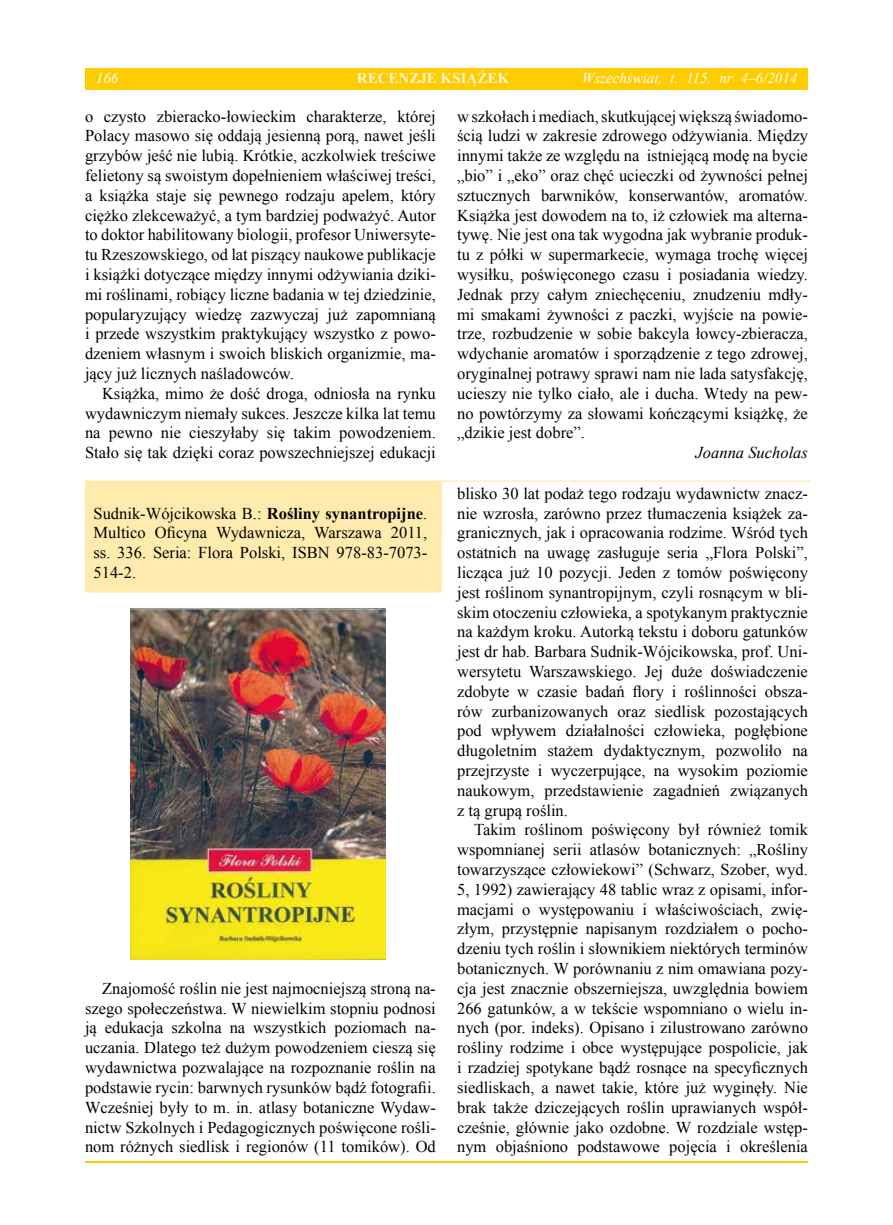
<style>
.page{position:relative;width:893px;height:1225px;background:#fff}
.page>*{position:absolute;margin:0;border:0;box-sizing:border-box;transform-origin:0 0}
.t1{font:16.5px/19.8px "Times New Roman";color:#000;text-align:justify}
.t2{font:italic 16.5px "Times New Roman";color:#000}
.t3{font:italic 15px "Times New Roman";color:#fff}
.t4{font:700 15px "Times New Roman";color:#fff3d7}
.s1{font-style:normal}
.s2{font-weight:700}
</style>
<div class="page">
<hr style="left:85px;top:1161px;width:723px;height:1px;background:#fc0">
<div style="left:85px;top:481px;width:357px;height:111px;background:#ffebad"></div>
<hr style="left:85px;top:481px;width:725px;height:1px;background:#ffe595">
<img style="left:130px;top:609px;width:256px;height:350px">
<div style="left:85px;top:68px;width:723px;height:21px;background:#fc0"></div>
<p class="t3" style="left:96px;top:68px;width:24px">166</p>
<p class="t4" style="left:357px;top:68px;width:154px">RECENZJE KSIĄŻEK</p>
<p class="t3" style="left:582px;top:68px;width:217px">Wszechświat, t. 115, nr 4<span class="s1">–</span>6/2014</p>
<p class="t1" style="left:85px;top:106px;width:352px">o czysto zbieracko-łowieckim charakterze, której Polacy masowo się oddają jesienną porą, nawet jeśli grzybów jeść nie lubią. Krótkie, aczkolwiek treściwe felietony są swoistym dopełnieniem właściwej treści, a książka staje się pewnego rodzaju apelem, który ciężko zlekceważyć, a tym bardziej podważyć. Autor to doktor habilitowany biologii, profesor Uniwersyte&shy;tu Rzeszowskiego, od lat piszący naukowe publikacje i książki dotyczące między innymi odżywiania dziki&shy;mi roślinami, robiący liczne badania w tej dziedzinie, popularyzujący wiedzę zazwyczaj już zapomnianą i przede wszystkim praktykujący wszystko z powo&shy;dzeniem własnym i swoich bliskich organizmie, ma&shy;jący już licznych naśladowców.</p>
<p class="t1" style="left:85px;top:383px;width:352px;text-indent:17px">Książka, mimo że dość droga, odniosła na rynku wydawniczym niemały sukces. Jeszcze kilka lat temu na pewno nie cieszyłaby się takim powodzeniem.<br>Stało się tak dzięki coraz powszechniejszej edukacji</p>
<p class="t1" style="left:94px;top:503px;width:335px">Sudnik-Wójcikowska B.: <span class="s2">Rośliny synantropijne</span>.<br>Multico Oficyna Wydawnicza, Warszawa 2011, ss. 336. Seria: Flora Polski, ISBN 978-83-7073- 514-2.</p>
<p class="t1" style="left:85px;top:978px;width:352px;text-indent:17px">Znajomość roślin nie jest najmocniejszą stroną na&shy;szego społeczeństwa. W niewielkim stopniu podnosi ją edukacja szkolna na wszystkich poziomach na&shy;uczania. Dlatego też dużym powodzeniem cieszą się wydawnictwa pozwalające na rozpoznanie roślin na podstawie rycin: barwnych rysunków bądź fotografii.<br>Wcześniej były to m. in. atlasy botaniczne Wydaw&shy;nictw Szkolnych i Pedagogicznych poświęcone rośli&shy;nom różnych siedlisk i regionów (11 tomików). Od</p>
<p class="t1" style="left:457px;top:106px;width:352px">w szkołach i mediach, skutkującej większą świadomo&shy;ścią ludzi w zakresie zdrowego odżywiania. Między innymi także ze względu na istniejącą modę na bycie „bio” i „eko” oraz chęć ucieczki od żywności pełnej sztucznych barwników, konserwantów, aromatów.<br>Książka jest dowodem na to, iż człowiek ma alterna&shy;tywę. Nie jest ona tak wygodna jak wybranie produk&shy;tu z półki w supermarkecie, wymaga trochę więcej wysiłku, poświęconego czasu i posiadania wiedzy.<br>Jednak przy całym zniechęceniu, znudzeniu mdły&shy;mi smakami żywności z paczki, wyjście na powie&shy;trze, rozbudzenie w sobie bakcyla łowcy-zbieracza, wdychanie aromatów i sporządzenie z tego zdrowej, oryginalnej potrawy sprawi nam nie lada satysfakcję, ucieszy nie tylko ciało, ale i ducha. Wtedy na pew&shy;no powtórzymy za słowami kończącymi książkę, że „dzikie jest dobre”.</p>
<p class="t2" style="left:696px;top:441px;width:114px">Joanna Sucholas</p>
<p class="t1" style="left:457px;top:483px;width:352px">blisko 30 lat podaż tego rodzaju wydawnictw znacz&shy;nie wzrosła, zarówno przez tłumaczenia książek za&shy;granicznych, jak i opracowania rodzime. Wśród tych ostatnich na uwagę zasługuje seria „Flora Polski”, licząca już 10 pozycji. Jeden z tomów poświęcony jest roślinom synantropijnym, czyli rosnącym w bli&shy;skim otoczeniu człowieka, a spotykanym praktycznie na każdym kroku. Autorką tekstu i doboru gatunków jest dr hab. Barbara Sudnik-Wójcikowska, prof. Uni&shy;wersytetu Warszawskiego. Jej duże doświadczenie zdobyte w czasie badań flory i roślinności obsza&shy;rów zurbanizowanych oraz siedlisk pozostających pod wpływem działalności człowieka, pogłębione długoletnim stażem dydaktycznym, pozwoliło na przejrzyste i wyczerpujące, na wysokim poziomie naukowym, przedstawienie zagadnień związanych z tą grupą roślin.</p>
<p class="t1" style="left:457px;top:819px;width:352px;text-indent:17px">Takim roślinom poświęcony był również tomik wspomnianej serii atlasów botanicznych: „Rośliny towarzyszące człowiekowi” (Schwarz, Szober, wyd.<br>5, 1992) zawierający 48 tablic wraz z opisami, infor&shy;macjami o występowaniu i właściwościach, zwię&shy;złym, przystępnie napisanym rozdziałem o pocho&shy;dzeniu tych roślin i słownikiem niektórych terminów botanicznych. W porównaniu z nim omawiana pozy&shy;cja jest znacznie obszerniejsza, uwzględnia bowiem 266 gatunków, a w tekście wspomniano o wielu in&shy;nych (por. indeks). Opisano i zilustrowano zarówno rośliny rodzime i obce występujące pospolicie, jak i rzadziej spotykane bądź rosnące na specyficznych siedliskach, a nawet takie, które już wyginęły. Nie brak także dziczejących roślin uprawianych współ&shy;cześnie, głównie jako ozdobne. W rozdziale wstęp&shy;nym objaśniono podstawowe pojęcia i określenia</p>
</div>
